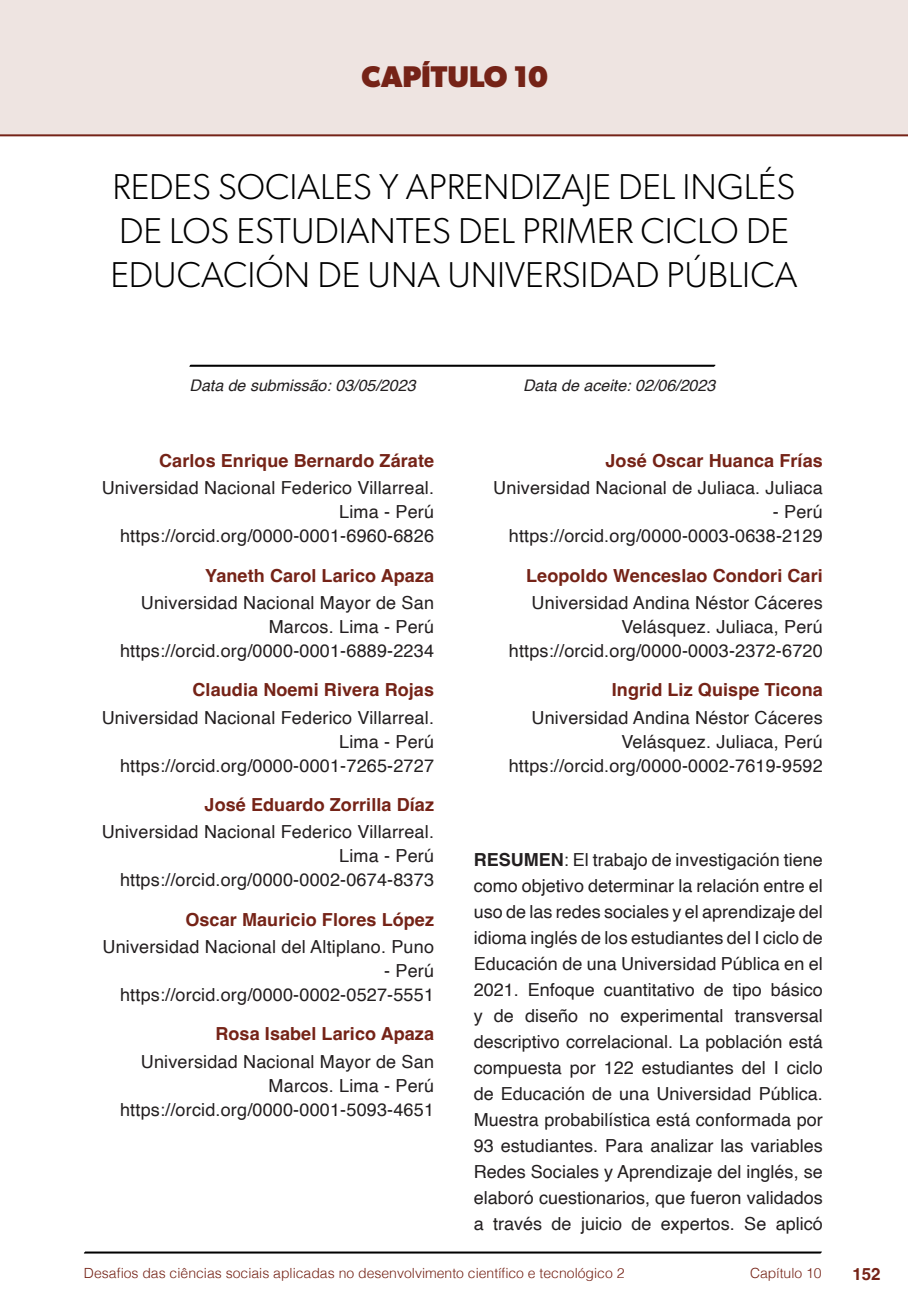
<style>
.page{position:relative;width:908px;height:1304px;background:#fff}
.page>*{position:absolute;margin:0;border:0;box-sizing:border-box;transform-origin:0 0}
.t1{font:300 36px/44px "Gibson";color:#000}
.t2{font:700 30px "Gibson";color:#752317}
.t3{font:18px/24px "Helvetica";letter-spacing:.01em;color:#231f20;text-align:right}
.t4{font:700 18px "Helvetica";letter-spacing:.005em;color:#752317}
.t5{font:700 16.8px "Helvetica";color:#752317}
.t6{font:italic 16px "Helvetica";color:#231f20}
.t7{font:300 14px "Helvetica";color:#752317}
.s1{font-weight:700}
</style>
<div class="page">
<svg style="left:84px;top:1251px;width:737px;height:3px;background:#515151"></svg>
<svg style="left:189px;top:364px;width:526px;height:3px;background:#4f4f4f"></svg>
<div style="left:0;top:0;width:907px;height:136px;background:#eee4e1"></div>
<div style="left:44px;top:72px;width:68px;height:61px;background:#eee4e1"></div>
<h2 class="t2" style="left:361px;top:58px;width:188px">CAPÍTULO 10</h2>
<h1 class="t1" style="left:110px;top:164px;width:688px">REDES SOCIALES Y APRENDIZAJE DEL INGLÉS<br>DE LOS ESTUDIANTES DEL PRIMER CICLO DE<br>EDUCACIÓN DE UNA UNIVERSIDAD PÚBLICA</h1>
<p class="t6" style="left:189px;top:373px;width:227px">Data de submissão: 03/05/2023</p>
<p class="t6" style="left:523px;top:373px;width:194px">Data de aceite: 02/06/2023</p>
<p class="t4" style="left:159px;top:450px;width:276px">Carlos Enrique Bernardo Zárate</p>
<p class="t3" style="left:102px;top:477px;width:334px">Universidad Nacional Federico Villarreal.<br>Lima - Perú https://orcid.org/0000-0001-6960-6826</p>
<p class="t4" style="left:205px;top:564px;width:230px">Yaneth Carol Larico Apaza</p>
<p class="t3" style="left:120px;top:591px;width:315px">Universidad Nacional Mayor de San<br>Marcos. Lima - Perú https://orcid.org/0000-0001-6889-2234</p>
<p class="t4" style="left:192px;top:679px;width:243px">Claudia Noemi Rivera Rojas</p>
<p class="t3" style="left:102px;top:706px;width:334px">Universidad Nacional Federico Villarreal.<br>Lima - Perú https://orcid.org/0000-0001-7265-2727</p>
<p class="t4" style="left:204px;top:794px;width:231px">José Eduardo Zorrilla Díaz</p>
<p class="t3" style="left:102px;top:821px;width:334px">Universidad Nacional Federico Villarreal.<br>Lima - Perú https://orcid.org/0000-0002-0674-8373</p>
<p class="t4" style="left:185px;top:908px;width:250px">Oscar Mauricio Flores López</p>
<p class="t3" style="left:102px;top:935px;width:333px">Universidad Nacional del Altiplano. Puno</p>
<p class="t3" style="left:120px;top:959px;width:315px">- Perú https://orcid.org/0000-0002-0527-5551</p>
<p class="t4" style="left:215px;top:1023px;width:220px">Rosa Isabel Larico Apaza</p>
<p class="t3" style="left:120px;top:1050px;width:315px">Universidad Nacional Mayor de San<br>Marcos. Lima - Perú https://orcid.org/0000-0001-5093-4651</p>
<p class="t4" style="left:605px;top:450px;width:219px">José Oscar Huanca Frías</p>
<p class="t3" style="left:493px;top:477px;width:331px">Universidad Nacional de Juliaca. Juliaca</p>
<p class="t3" style="left:508px;top:501px;width:315px">- Perú https://orcid.org/0000-0003-0638-2129</p>
<p class="t4" style="left:526px;top:564px;width:298px">Leopoldo Wenceslao Condori Cari</p>
<p class="t3" style="left:508px;top:591px;width:315px">Universidad Andina Néstor Cáceres<br>Velásquez. Juliaca, Perú https://orcid.org/0000-0003-2372-6720</p>
<p class="t4" style="left:611px;top:679px;width:212px">Ingrid Liz Quispe Ticona</p>
<p class="t3" style="left:508px;top:706px;width:315px">Universidad Andina Néstor Cáceres<br>Velásquez. Juliaca, Perú https://orcid.org/0000-0002-7619-9592</p>
<p class="t3" style="left:473px;top:847px;width:350px;line-height:26px;text-align:justify"><span class="s1">RESUMEN</span>: El trabajo de investigación tiene como objetivo determinar la relación entre el uso de las redes sociales y el aprendizaje del idioma inglés de los estudiantes del I ciclo de Educación de una Universidad Pública en el 2021. Enfoque cuantitativo de tipo básico y de diseño no experimental transversal descriptivo correlacional. La población está compuesta por 122 estudiantes del I ciclo de Educación de una Universidad Pública.<br>Muestra probabilística está conformada por 93 estudiantes. Para analizar las variables Redes Sociales y Aprendizaje del inglés, se elaboró cuestionarios, que fueron validados a través de juicio de expertos. Se aplicó</p>
<p class="t7" style="left:84px;top:1261px;width:542px">Desafios das ciências sociais aplicadas no desenvolvimento científico e tecnológico 2</p>
<p class="t7" style="left:749px;top:1261px;width:73px">Capítulo 10</p>
<p class="t5" style="left:851px;top:1264px;width:30px">152</p>
</div>
